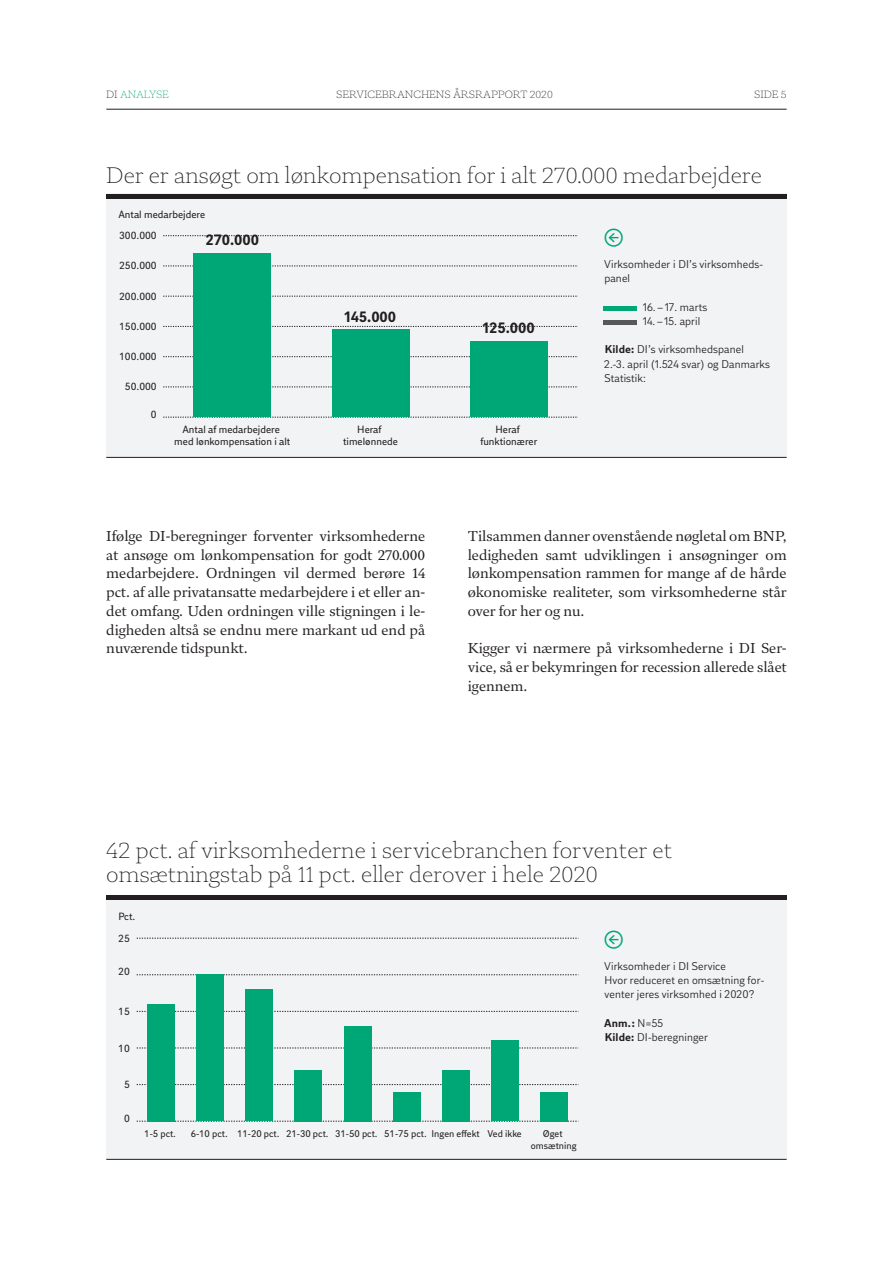
<style>
.page{position:relative;width:893px;height:1263px;background:#fff}
.page>*{position:absolute;margin:0;border:0;box-sizing:border-box;transform-origin:0 0}
.t1{font:300 22.5px/24px "DI Serif";letter-spacing:.01em;color:#231f20}
.t2{font:21px "DI Stuff";color:#00a776}
.t3{font:700 15px "DI Sans";color:#231f20}
.t4{font:14.25px/18.8px "DI Serif";color:#231f20;text-align:justify}
.t5{font:11.25px/14.2px "DI Sans";letter-spacing:.01em;color:#231f20}
.t6{font:10.5px/12px "DI Sans";color:#231f20;text-align:center}
.t7{font:300 10.5px "DI Serif";color:#231f20}
.t8{font:300 10.5px "DI Serif";color:#00a776}
.t9{font:9.75px/11.2px "DI Sans";color:#231f20;text-align:center}
.s1{color:#231f20}
.s2{font-weight:700}
</style>
<div class="page">
<hr style="left:106px;top:109px;width:681px;height:1px;background:#231f20">
<div style="left:106px;top:896px;width:681px;height:264px;background:#f2f3f4"></div>
<hr style="left:106px;top:896px;width:681px;height:4px;background:#231f20">
<hr style="left:106px;top:1159px;width:681px;height:1px;background:#231f20">
<svg style="left:137px;top:1121px;width:441px;height:1px"></svg>
<svg style="left:137px;top:1084px;width:441px;height:1px"></svg>
<svg style="left:137px;top:1048px;width:441px;height:1px"></svg>
<svg style="left:137px;top:1011px;width:441px;height:1px"></svg>
<svg style="left:137px;top:974px;width:441px;height:1px"></svg>
<svg style="left:137px;top:938px;width:441px;height:1px"></svg>
<div style="left:147px;top:1004px;width:28px;height:117px;background:#00a776"></div>
<div style="left:197px;top:975px;width:27px;height:146px;background:#00a776"></div>
<div style="left:246px;top:989px;width:27px;height:132px;background:#00a776"></div>
<div style="left:295px;top:1070px;width:27px;height:51px;background:#00a776"></div>
<div style="left:344px;top:1026px;width:27px;height:95px;background:#00a776"></div>
<div style="left:393px;top:1092px;width:27px;height:29px;background:#00a776"></div>
<div style="left:442px;top:1070px;width:27px;height:51px;background:#00a776"></div>
<div style="left:491px;top:1041px;width:27px;height:80px;background:#00a776"></div>
<div style="left:540px;top:1092px;width:27px;height:29px;background:#00a776"></div>
<div style="left:106px;top:194px;width:681px;height:264px;background:#f2f3f4"></div>
<hr style="left:106px;top:194px;width:681px;height:4px;background:#231f20">
<hr style="left:106px;top:457px;width:681px;height:1px;background:#231f20">
<svg style="left:163px;top:417px;width:415px;height:1px"></svg>
<svg style="left:163px;top:387px;width:415px;height:1px"></svg>
<svg style="left:163px;top:356px;width:415px;height:1px"></svg>
<svg style="left:163px;top:326px;width:415px;height:1px"></svg>
<svg style="left:163px;top:296px;width:415px;height:1px"></svg>
<svg style="left:163px;top:266px;width:415px;height:1px"></svg>
<svg style="left:163px;top:235px;width:415px;height:1px"></svg>
<div style="left:194px;top:254px;width:77px;height:163px;background:#00a776"></div>
<div style="left:332px;top:329px;width:77px;height:88px;background:#00a776"></div>
<div style="left:470px;top:342px;width:77px;height:75px;background:#00a776"></div>
<div style="left:604px;top:306px;width:33px;height:5px;background:#00a776"></div>
<div style="left:604px;top:320px;width:33px;height:5px;background:#57585a"></div>
<p class="t8" style="left:106px;top:88px;width:64px"><span class="s1">DI</span> ANALYSE</p>
<p class="t7" style="left:336px;top:88px;width:218px">SERVICEBRANCHENS ÅRSRAPPORT 2020</p>
<p class="t7" style="left:754px;top:88px;width:34px">SIDE 5</p>
<h1 class="t1" style="left:106px;top:163px;width:657px">Der er ansøgt om lønkompensation for i alt 270.000 medarbejdere</h1>
<p class="t6" style="left:118px;top:209px;width:88px">Antal medarbejdere</p>
<p class="t6" style="left:119px;top:230px;width:39px">300.000</p>
<p class="t6" style="left:119px;top:260px;width:39px">250.000</p>
<p class="t6" style="left:119px;top:290px;width:39px">200.000</p>
<p class="t6" style="left:119px;top:321px;width:39px">150.000</p>
<p class="t6" style="left:119px;top:351px;width:39px">100.000</p>
<p class="t6" style="left:125px;top:381px;width:33px">50.000</p>
<p class="t6" style="left:151px;top:408px;width:7px">0</p>
<p class="t3" style="left:206px;top:230px;width:55px">270.000</p>
<p class="t6" style="left:174px;top:424px;width:118px">Antal af medarbejdere med lønkompensation i alt</p>
<p class="t3" style="left:344px;top:307px;width:53px">145.000</p>
<p class="t6" style="left:343px;top:424px;width:57px">Heraf timelønnede</p>
<p class="t3" style="left:483px;top:318px;width:53px">125.000</p>
<p class="t6" style="left:480px;top:424px;width:58px">Heraf funktionærer</p>
<h2 class="t2" style="left:604px;top:224px;width:22px">&lt;</h2>
<p class="t5" style="left:604px;top:257px;width:160px">Virksomheder i DI’s virksomheds&shy;panel</p>
<p class="t5" style="left:643px;top:300px;width:66px">16. – 17. marts</p>
<p class="t5" style="left:643px;top:314px;width:59px">14. – 15. april</p>
<p class="t5" style="left:604px;top:342px;width:167px"><span class="s2">Kilde:</span> DI’s virksomhedspanel<br>2.-3. april (1.524 svar) og Danmarks<br>Statistik:</p>
<p class="t4" style="left:106px;top:526px;width:320px">Ifølge DI-beregninger forventer virksomhederne at ansøge om lønkompensation for godt 270.000 medarbejdere. Ordningen vil dermed berøre 14 pct. af alle privatansatte medarbejdere i et eller an&shy;det omfang. Uden ordningen ville stigningen i le&shy;digheden altså se endnu mere markant ud end på nuværende tidspunkt.</p>
<p class="t4" style="left:468px;top:526px;width:320px">Tilsammen danner ovenstående nøgletal om BNP, ledigheden samt udviklingen i ansøgninger om lønkompensation rammen for mange af de hårde økonomiske realiteter, som virksomhederne står over for her og nu.</p>
<p class="t4" style="left:468px;top:639px;width:320px">Kigger vi nærmere på virksomhederne i DI Ser&shy;vice, så er bekymringen for recession allerede slået igennem.</p>
<h1 class="t1" style="left:106px;top:838px;width:567px">42 pct. af virksomhederne i servicebranchen forventer et omsætningstab på 11 pct. eller derover i hele 2020</h1>
<p class="t6" style="left:118px;top:911px;width:19px">Pct.</p>
<p class="t6" style="left:118px;top:932px;width:13px">25</p>
<p class="t6" style="left:118px;top:966px;width:13px">20</p>
<p class="t6" style="left:118px;top:1005px;width:13px">15</p>
<p class="t6" style="left:118px;top:1042px;width:13px">10</p>
<p class="t6" style="left:124px;top:1079px;width:7px">5</p>
<p class="t6" style="left:124px;top:1112px;width:7px">0</p>
<p class="t9" style="left:144px;top:1129px;width:33px">1-5 pct.</p>
<p class="t9" style="left:191px;top:1129px;width:333px">6-10 pct. 11-20 pct. 21-30 pct. 31-50 pct. 51-75 pct. Ingen effekt Ved ikke</p>
<p class="t9" style="left:531px;top:1129px;width:47px">Øget omsætning</p>
<h2 class="t2" style="left:604px;top:926px;width:22px">&lt;</h2>
<p class="t5" style="left:604px;top:959px;width:162px">Virksomheder i DI Service<br>Hvor reduceret en omsætning for&shy;venter jeres virksomhed i 2020?</p>
<p class="t5" style="left:604px;top:1016px;width:105px"><span class="s2">Anm.:</span> N=55<br><span class="s2">Kilde:</span> DI-beregninger</p>
</div>
